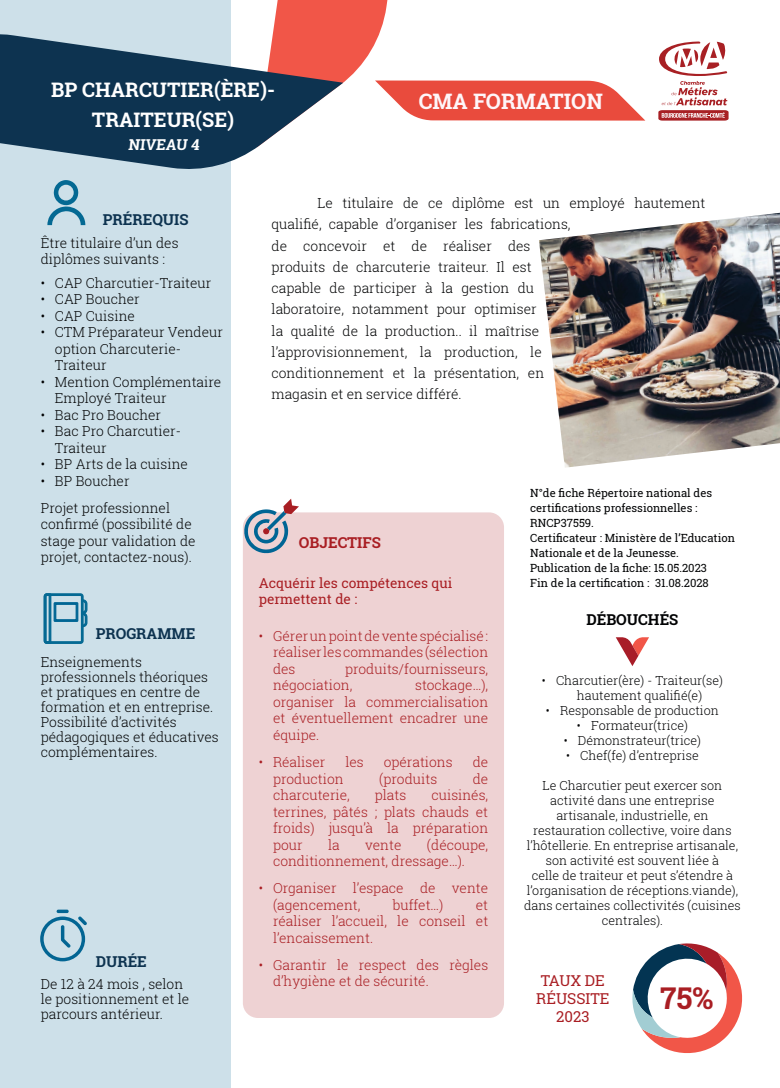
<style>
.page{position:relative;width:780px;height:1088px;background:#fff}
.page>*{position:absolute;margin:0;border:0;box-sizing:border-box;transform-origin:0 0}
.t1{font:700 30px "Roboto Slab";color:#a91e23}
.t2{font:700 21.38px "Roboto Slab";color:#fef6f9}
.t3{font:700 20px "Roboto Slab";color:#fff}
.t4{font:700 15px "Roboto Slab";color:#0d3350}
.t5{font:15px/18px "Roboto Slab";color:#a91e23;text-align:center}
.t6{font:700 15px "Roboto Slab";color:#a91e23}
.t7{font:700 15px "Roboto Slab";color:#020304}
.t8{font:700 15px "Roboto Slab";color:#fff}
.t9{font:300 13.75px/21.2px "Roboto Slab";color:#020304}
.t10{font:300 13.75px/16.5px "Roboto Slab";color:#a91e23;text-align:justify}
.t11{font:13.75px/16.5px "Roboto Slab";color:#a91e23}
.t12{font:300 12.5px/15px "Roboto Slab";color:#020304}
.t13{font:11.25px/15px "Roboto Slab";color:#020304}
</style>
<div class="page">
<div style="left:0;top:0;width:230px;height:1088px;background:#cde0e9"></div>
<div style="left:243px;top:512px;width:261px;height:506px;background:#eed2d3;border-radius:15px"></div>
<svg style="left:40px;top:909px;width:47px;height:52px"></svg>
<svg style="left:43px;top:593px;width:45px;height:51px"></svg>
<svg style="left:615px;top:637px;width:34px;height:29px"></svg>
<svg style="left:632px;top:943px;width:111px;height:110px"></svg>
<svg style="left:244px;top:499px;width:55px;height:54px"></svg>
<svg style="left:47px;top:180px;width:38px;height:45px"></svg>
<svg style="left:0;top:31px;width:256px;height:141px;fill:#0d3350"></svg>
<img style="left:539px;top:213px;width:241px;height:255px">
<svg style="left:256px;top:0;width:389px;height:148px"></svg>
<svg style="left:658px;top:42px;width:70px;height:79px"></svg>
<p class="t3" style="left:51px;top:76px;width:225px">BP CHARCUTIER(ÈRE)-</p>
<p class="t3" style="left:92px;top:106px;width:144px">TRAITEUR(SE)</p>
<p class="t8" style="left:128px;top:135px;width:75px">NIVEAU 4</p>
<p class="t2" style="left:418px;top:87px;width:186px">CMA FORMATION</p>
<p class="t4" style="left:103px;top:209px;width:87px">PRÉREQUIS</p>
<p class="t9" style="left:41px;top:234px;width:139px;line-height:16.5px">Être titulaire d’un des diplômes suivants :</p>
<p class="t9" style="left:41px;top:272px;width:172px">• CAP Charcutier-Traiteur</p>
<p class="t9" style="left:41px;top:288px;width:100px">• CAP Boucher</p>
<p class="t9" style="left:41px;top:305px;width:96px">• CAP Cuisine</p>
<p class="t9" style="left:55px;top:324px;width:169px;line-height:16.5px;text-indent:-14px">• CTM Préparateur Vendeur option Charcuterie-<br>Traiteur</p>
<p class="t9" style="left:55px;top:373px;width:168px;line-height:16.5px;text-indent:-14px">• Mention Complémentaire<br>Employé Traiteur</p>
<p class="t9" style="left:41px;top:404px;width:122px">• Bac Pro Boucher</p>
<p class="t9" style="left:55px;top:423px;width:128px;line-height:16.5px;text-indent:-14px">• Bac Pro Charcutier-<br>Traiteur</p>
<p class="t9" style="left:41px;top:453px;width:148px">• BP Arts de la cuisine</p>
<p class="t9" style="left:41px;top:470px;width:90px">• BP Boucher</p>
<p class="t9" style="left:41px;top:499px;width:156px;line-height:16.5px">Projet professionnel confirmé (possibilité de stage pour validation de projet, contactez-nous).</p>
<p class="t4" style="left:96px;top:623px;width:101px">PROGRAMME</p>
<p class="t9" style="left:41px;top:654px;width:179px;line-height:15px">Enseignements professionnels théoriques et pratiques en centre de formation et en entreprise.<br>Possibilité d’activités pédagogiques et éducatives complémentaires.</p>
<p class="t4" style="left:96px;top:951px;width:53px">DURÉE</p>
<p class="t9" style="left:41px;top:976px;width:150px;line-height:15px">De 12 à 24 mois , selon le positionnement et le parcours antérieur.</p>
<p class="t9" style="left:271px;top:192px;width:435px;text-indent:46px">Le titulaire de ce diplôme est un employé hautement qualifié, capable d’organiser les fabrications,<br>de concevoir et de réaliser des<br>produits de charcuterie traiteur. Il est<br>capable de participer à la gestion du<br>laboratoire, notamment pour optimiser<br>la qualité de la production.. il maîtrise<br>l’approvisionnement, la production, le<br>conditionnement et la présentation, en<br>magasin et en service différé.</p>
<p class="t6" style="left:299px;top:533px;width:84px">OBJECTIFS</p>
<p class="t11" style="left:259px;top:574px;width:195px">Acquérir les compétences qui permettent de :</p>
<p class="t10" style="left:273px;top:627px;width:217px;text-indent:-14px">• Gérer un point de vente spécialisé : réaliser les commandes (sélection des</p>
<p class="t10" style="left:273px;top:660px;width:217px;text-indent:72px">produits/fournisseurs, négociation,</p>
<p class="t10" style="left:273px;top:677px;width:217px;text-indent:142px">stockage…), organiser la commercialisation et éventuellement encadrer une équipe.</p>
<p class="t10" style="left:259px;top:753px;width:68px">• Réaliser</p>
<p class="t10" style="left:345px;top:753px;width:20px">les</p>
<p class="t10" style="left:383px;top:753px;width:70px">opérations</p>
<p class="t10" style="left:472px;top:753px;width:17px">de</p>
<p class="t10" style="left:273px;top:770px;width:72px">production</p>
<p class="t10" style="left:379px;top:770px;width:59px">(produits</p>
<p class="t10" style="left:472px;top:770px;width:17px">de</p>
<p class="t10" style="left:273px;top:786px;width:78px">charcuterie,</p>
<p class="t10" style="left:375px;top:786px;width:33px">plats</p>
<p class="t10" style="left:273px;top:786px;width:217px;text-indent:158px">cuisinés, terrines, pâtés ; plats chauds et froids) jusqu’à la préparation pour</p>
<p class="t10" style="left:273px;top:836px;width:217px;text-indent:154px">(découpe, conditionnement, dressage…).</p>
<p class="t10" style="left:273px;top:879px;width:217px;text-indent:-14px">• Organiser l’espace de vente (agencement,</p>
<p class="t10" style="left:328px;top:836px;width:13px">la</p>
<p class="t10" style="left:365px;top:836px;width:38px">vente</p>
<p class="t10" style="left:393px;top:896px;width:52px">buffet…)</p>
<p class="t10" style="left:273px;top:896px;width:217px;text-indent:203px">et réaliser l’accueil, le conseil et l’encaissement.</p>
<p class="t10" style="left:273px;top:956px;width:217px;text-indent:-14px">• Garantir le respect des règles d’hygiène et de sécurité.</p>
<p class="t13" style="left:530px;top:485px;width:183px">N°de fiche Répertoire national des certifications professionnelles :<br>RNCP37559.</p>
<p class="t13" style="left:530px;top:530px;width:206px">Certificateur : Ministère de l’Education<br>Nationale et de la Jeunesse.</p>
<p class="t13" style="left:530px;top:560px;width:178px">Publication de la fiche: 15.05.2023</p>
<p class="t13" style="left:530px;top:575px;width:180px">Fin de la certification : 31.08.2028</p>
<p class="t7" style="left:586px;top:609px;width:93px">DÉBOUCHÉS</p>
<p class="t12" style="left:576px;top:672px;width:148px;text-indent:-35px">• Charcutier(ère) - Traiteur(se) hautement qualifié(e)</p>
<p class="t12" style="left:546px;top:702px;width:174px">• Responsable de production</p>
<p class="t12" style="left:577px;top:717px;width:112px">• Formateur(trice)</p>
<p class="t12" style="left:563px;top:732px;width:139px">• Démonstrateur(trice)</p>
<p class="t12" style="left:566px;top:747px;width:134px">• Chef(fe) d’entreprise</p>
<p class="t12" style="left:524px;top:777px;width:218px;text-align:center">Le Charcutier peut exercer son activité dans une entreprise artisanale, industrielle, en restauration collective, voire dans l’hôtellerie. En entreprise artisanale, son activité est souvent liée à<br>celle de traiteur et peut s’étendre à l’organisation de réceptions.viande), dans certaines collectivités (cuisines centrales).</p>
<p class="t5" style="left:536px;top:972px;width:75px">TAUX DE<br>RÉUSSITE<br>2023</p>
<p class="t1" style="left:660px;top:978px;width:55px">75%</p>
</div>
